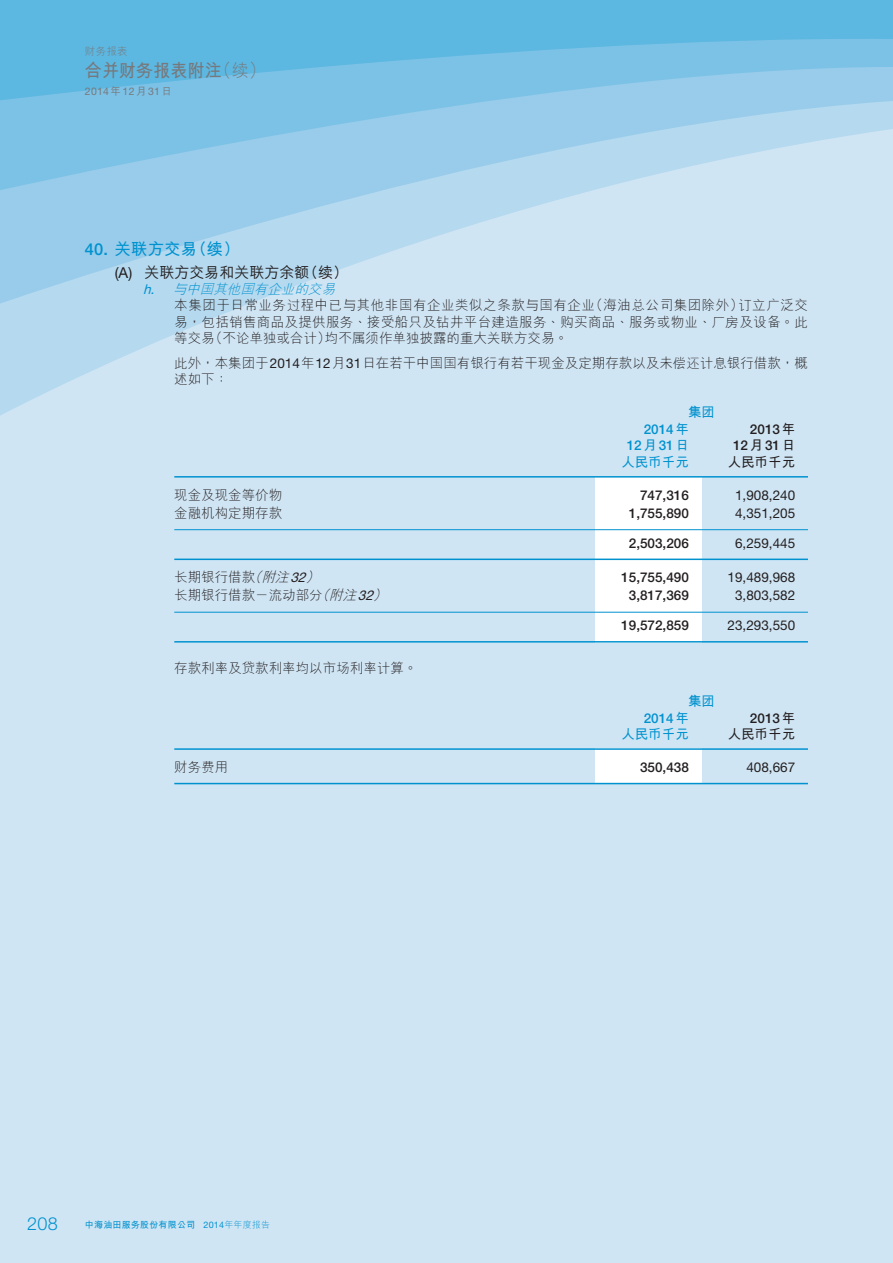
<style>
.page{position:relative;width:893px;height:1263px;background:#d0e5f4}
.page>*{position:absolute;margin:0;border:0;box-sizing:border-box;transform-origin:0 0}
.t1{font:18px "M Hei HKS Bold E Ten B5 H";color:#77787b;scale:.95 1}
.t2{font:300 18px "Helvetica Neue LT Std";color:#0092cf}
.t3{font:16.5px "M Hei HKS Bold E Ten B5 H";color:#0092cf}
.t4{font:15px "M Hei HKS Medium E Ten B5 H";color:#231f20}
.t5{font:13.5px/16.5px "M Hei HKS Light E Ten B5 H";letter-spacing:.025em;color:#231f20}
.t6{font:13.5px/16.5px "M Hei HKS Light E Ten B5 H";color:#231f20}
.t7{font:500 13.5px "Helvetica Neue LT Std";color:#231f20}
.t8{font:13.5px "Helvetica Neue LT Std";color:#231f20}
.t9{font:500 13.5px "Helvetica Neue LT Std";color:#0092cf}
.t10{font:13.5px "M Hei HKS Bold E Ten B5 H";color:#0092cf}
.t11{font:13.5px "M Hei HKS Bold E Ten B5 H";color:#231f20}
.t12{font:10.5px "Helvetica Neue LT Std";letter-spacing:.02em;color:#77787b}
.t13{font:10.5px "M Hei HKS Light E Ten B5 H";color:#77787b}
.t14{font:9px "M Hei HKS Bold E Ten B5 H";letter-spacing:.02em;color:#0092cf}
.s1{font-family:"M Hei HKS Light E Ten B5 H"}
.s2{font-family:"M Hei HKS Medium E Ten B5 H"}
.s3{font-family:"Helvetica Neue LT Std";font-weight:500}
.s4{font-family:"Helvetica Neue LT Std"}
.s5{font-family:"Helvetica Neue LT Std";font-style:italic;color:#0092cf}
.s6{font-style:italic;color:#0092cf}
.s7{font-family:"M Hei HKS Bold E Ten B5 H";font-weight:400}
.s8{font-style:italic}
.s9{font-family:"Helvetica Neue LT Std";font-style:italic}
</style>
<div class="page">
<svg style="left:0;top:311px;width:230px;height:105px"></svg>
<svg style="left:0;top:195px;width:574px;height:116px"></svg>
<svg style="left:0;top:103px;width:893px;height:92px;background:#9fcfeb"></svg>
<svg style="left:0;top:0;width:893px;height:103px;background:#6bbce3"></svg>
<div style="left:595px;top:477px;width:107px;height:166px;background:#fff"></div>
<div style="left:595px;top:749px;width:107px;height:35px;background:#fff"></div>
<hr style="left:174px;top:476px;width:634px;height:2px;background:#0092cf">
<hr style="left:174px;top:529px;width:634px;height:1px;background:#0092cf">
<hr style="left:174px;top:559px;width:634px;height:1px;background:#0092cf">
<hr style="left:174px;top:612px;width:634px;height:1px;background:#0092cf">
<hr style="left:174px;top:641px;width:634px;height:2px;background:#0092cf">
<hr style="left:174px;top:748px;width:634px;height:2px;background:#0092cf">
<hr style="left:174px;top:783px;width:634px;height:1px;background:#0092cf">
<p class="t13" style="left:85px;top:47px;width:44px">財務報表</p>
<h1 class="t1" style="left:85px;top:64px;width:192px">合並財務報表附註<span class="s1">（續）</span></h1>
<p class="t12" style="left:85px;top:88px;width:89px">2014<span class="s2">年</span>12<span class="s2">月</span>31<span class="s2">日</span></p>
<p class="t3" style="left:85px;top:243px;width:156px"><span class="s3">40.</span> 關聯方交易（續）</p>
<p class="t4" style="left:115px;top:267px;width:235px"><span class="s4">(A)</span> 關聯方交易和關聯方余額（續）</p>
<p class="t5" style="left:174px;top:282px;width:635px;text-indent:-31px"><span class="s5">h.</span> <span class="s6">與中國其他國有企業的交易<br></span>本集團於日常業務過程中已與其他非國有企業類似之條款與國有企業（海油總公司集團除外）訂立廣泛交易，包括銷售商品及提供服務、接受船隻及鑽井平台建造服務、購買商品、服務或物業、廠房及設備。此等交易（不論單獨或合計）均不屬須作單獨披露的重大關聯方交易。</p>
<p class="t6" style="left:174px;top:356px;width:635px">此外，本集團於<span class="s4">2014</span>年<span class="s4">12</span>月<span class="s4">31</span>日在若干中國國有銀行有若干現金及定期存款以及未償還計息銀行借款，概述如下：</p>
<p class="t10" style="left:688px;top:407px;width:28px">集團</p>
<p class="t9" style="left:644px;top:424px;width:47px">2014<span class="s7">年</span></p>
<p class="t7" style="left:750px;top:424px;width:47px">2013<span class="s7">年</span></p>
<p class="t9" style="left:627px;top:441px;width:64px">12<span class="s7">月</span>31<span class="s7">日</span></p>
<p class="t7" style="left:733px;top:441px;width:64px">12<span class="s7">月</span>31<span class="s7">日</span></p>
<p class="t10" style="left:621px;top:457px;width:69px">人民幣千元</p>
<p class="t11" style="left:728px;top:457px;width:69px">人民幣千元</p>
<p class="t6" style="left:174px;top:488px;width:110px">現金及現金等價物</p>
<p class="t7" style="left:640px;top:490px;width:50px">747,316</p>
<p class="t8" style="left:735px;top:490px;width:62px">1,908,240</p>
<p class="t6" style="left:174px;top:506px;width:110px">金融機構定期存款</p>
<p class="t7" style="left:629px;top:508px;width:62px">1,755,890</p>
<p class="t8" style="left:735px;top:508px;width:62px">4,351,205</p>
<p class="t7" style="left:629px;top:538px;width:62px">2,503,206</p>
<p class="t8" style="left:735px;top:538px;width:62px">6,259,445</p>
<p class="t6" style="left:174px;top:571px;width:150px">長期銀行借款<span class="s8">（附註</span><span class="s9">32</span><span class="s8">）</span></p>
<p class="t7" style="left:621px;top:573px;width:69px">15,755,490</p>
<p class="t8" style="left:728px;top:573px;width:69px">19,489,968</p>
<p class="t6" style="left:174px;top:589px;width:217px">長期銀行借款－流動部分<span class="s8">（附註</span><span class="s9">32</span><span class="s8">）</span></p>
<p class="t7" style="left:629px;top:591px;width:62px">3,817,369</p>
<p class="t8" style="left:735px;top:591px;width:62px">3,803,582</p>
<p class="t7" style="left:621px;top:621px;width:69px">19,572,859</p>
<p class="t8" style="left:728px;top:621px;width:69px">23,293,550</p>
<p class="t6" style="left:174px;top:662px;width:244px">存款利率及貸款利率均以市場利率計算。</p>
<p class="t10" style="left:688px;top:696px;width:28px">集團</p>
<p class="t9" style="left:644px;top:713px;width:47px">2014<span class="s7">年</span></p>
<p class="t7" style="left:750px;top:713px;width:47px">2013<span class="s7">年</span></p>
<p class="t10" style="left:621px;top:729px;width:69px">人民幣千元</p>
<p class="t11" style="left:728px;top:729px;width:69px">人民幣千元</p>
<p class="t6" style="left:174px;top:761px;width:55px">財務費用</p>
<p class="t7" style="left:640px;top:762px;width:50px">350,438</p>
<p class="t8" style="left:746px;top:762px;width:50px">408,667</p>
<h1 class="t2" style="left:27px;top:1218px;width:32px">208</h1>
<p class="t14" style="left:85px;top:1221px;width:187px">中海油田服務股份有限公司 <span class="s4">2014</span><span class="s1">年年度報告</span></p>
</div>
